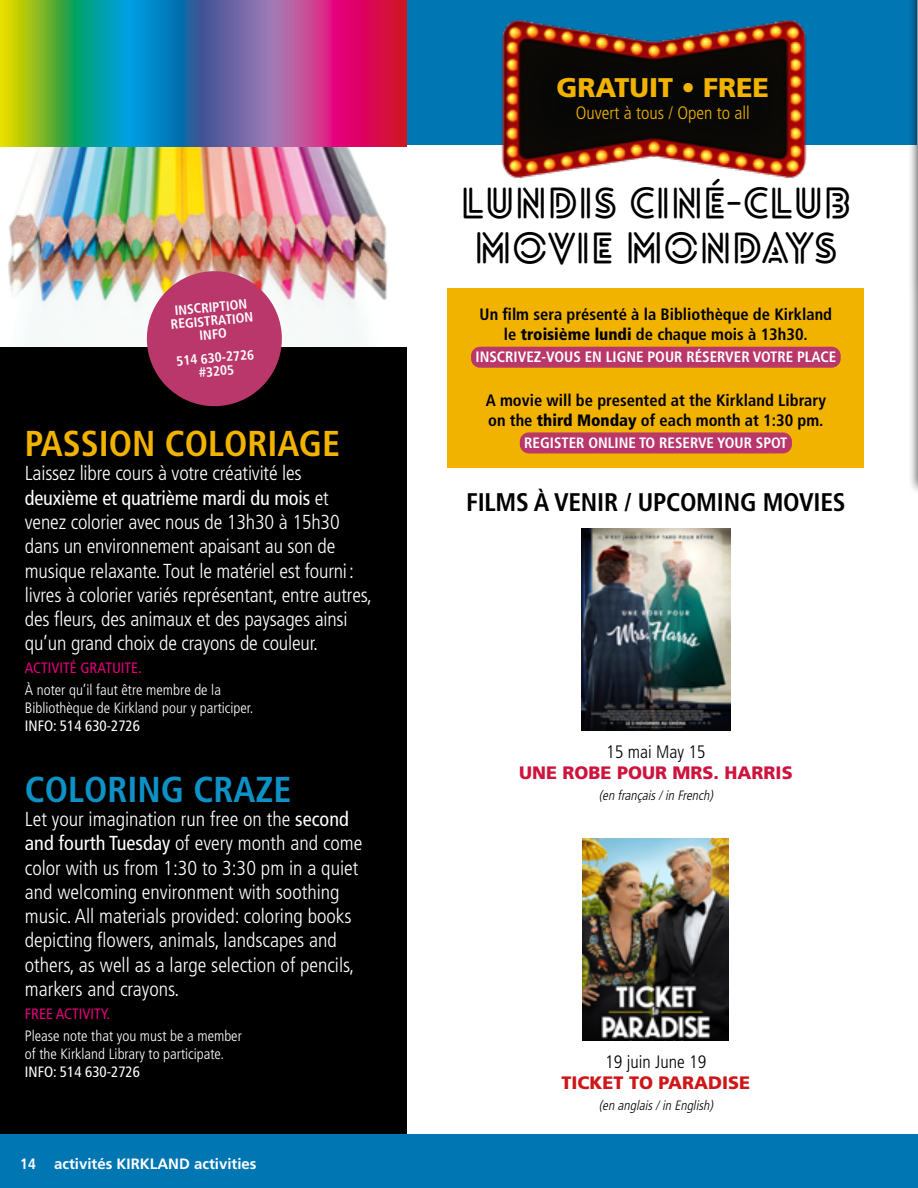
<style>
.page{position:relative;width:918px;height:1188px;background:#fff}
.page>*{position:absolute;margin:0;border:0;box-sizing:border-box;transform-origin:0 0}
.t1{font:700 42px/45px "Lovelo Line";color:#000;text-align:center}
.t2{font:700 condensed 36px "Frutiger LT Std";color:#f1b300}
.t3{font:700 condensed 36px "Frutiger LT Std";color:#0c92c6}
.t4{font:900 27px "Frutiger LT Std";color:#f1b300}
.t5{font:700 condensed 25.5px "Frutiger LT Std";letter-spacing:-.01em;color:#000}
.t6{font:300 condensed 20.25px/24.3px "Frutiger LT Std";letter-spacing:-.01em;color:#fff}
.t7{font:300 condensed 18px "Frutiger LT Std";color:#000}
.t8{font:300 condensed 18px "Frutiger LT Std";color:#f1b300}
.t9{font:900 18px "Frutiger LT Std";color:#ce143e}
.t10{font:900 18px "Frutiger LT Std";color:#cd1719}
.t11{font:700 condensed 16.5px/19.8px "Frutiger LT Std";color:#000;text-align:center}
.t12{font:300 condensed 15px/18px "Frutiger LT Std";color:#fff}
.t13{font:700 condensed 15px "Frutiger LT Std";color:#fff}
.t14{font:condensed 15px "Frutiger LT Std";color:#fff}
.t15{font:condensed 15px "Frutiger LT Std";color:#e6007d}
.t16{font:700 15px "Frutiger LT Std";color:#fff}
.t17{font:700 condensed 13.5px/13.5px "Frutiger LT Std";color:#fff;text-align:center}
.t18{font:italic 300 condensed 13.5px "Frutiger LT Std";color:#000}
.s1{font-weight:400}
.s2{font-stretch:condensed}
.s3{font-weight:900}
</style>
<div class="page">
<div style="left:0;top:0;width:917px;height:145px;background:#0076b3"></div>
<div style="left:0;top:0;width:407px;height:1159px;background:#000"></div>
<img style="left:0;top:146px;width:407px;height:201px">
<svg style="left:0;top:0;width:407px;height:146px;background:#736d80"></svg>
<svg style="left:144px;top:268px;width:141px;height:139px;background:#a84568"></svg>
<img style="left:501px;top:19px;width:306px;height:160px">
<div style="left:448px;top:288px;width:416px;height:180px;background:#f1b300"></div>
<div style="left:471px;top:347px;width:370px;height:21px;background:#b9376a;border-radius:9px"></div>
<div style="left:520px;top:432px;width:272px;height:21px;background:#b9376a;border-radius:9px"></div>
<img style="left:581px;top:528px;width:149px;height:202px">
<img style="left:583px;top:838px;width:146px;height:203px">
<div style="left:0;top:1134px;width:918px;height:54px;background:#0076b3"></div>
<div style="left:908px;top:0;width:10px;height:495px;background:#000;opacity:.75"></div>
<svg style="left:917px;top:0;width:1px;height:486px"></svg>
<p class="t17" style="left:169px;top:304px;width:84px;rotate:-5deg">INSCRIPTION<br>REGISTRATION<br>INFO</p>
<p class="t17" style="left:176px;top:354px;width:79px;rotate:-5deg">514 630-2726 #3205</p>
<h2 class="t2" style="left:25px;top:422px;width:317px">PASSION COLORIAGE</h2>
<p class="t6" style="left:25px;top:461px;width:349px">Laissez libre cours à votre créativité les <span class="s1">deuxième et quatrième mardi du mois</span> et venez colorier avec nous de 13h30 à 15h30 dans un environnement apaisant au son de musique relaxante. Tout le matériel est fourni: livres à colorier variés représentant, entre autres, des fleurs, des animaux et des paysages ainsi qu’un grand choix de crayons de couleur.</p>
<p class="t15" style="left:25px;top:659px;width:118px">ACTIVITÉ GRATUITE.</p>
<p class="t12" style="left:25px;top:681px;width:230px">À noter qu’il faut être membre de la<br>Bibliothèque de Kirkland pour y participer.</p>
<p class="t14" style="left:25px;top:718px;width:117px">INFO: 514 630-2726</p>
<h2 class="t3" style="left:25px;top:768px;width:268px">COLORING CRAZE</h2>
<p class="t6" style="left:25px;top:807px;width:339px">Let your imagination run free on the <span class="s1">second and fourth Tuesday</span> of every month and come color with us from 1:30 to 3:30 pm in a quiet and welcoming environment with soothing music. All materials provided: coloring books depicting flowers, animals, landscapes and others, as well as a large selection of pencils, markers and crayons.</p>
<p class="t15" style="left:25px;top:1005px;width:87px">FREE ACTIVITY.</p>
<p class="t12" style="left:25px;top:1027px;width:218px">Please note that you must be a member of the Kirkland Library to participate.</p>
<p class="t14" style="left:25px;top:1063px;width:117px">INFO: 514 630-2726</p>
<p class="t16" style="left:20px;top:1155px;width:238px"><span class="s2">14</span> activités KIRKLAND activities</p>
<h3 class="t4" style="left:556px;top:71px;width:214px">GRATUIT • FREE</h3>
<p class="t8" style="left:576px;top:103px;width:176px">Ouvert à tous / Open to all</p>
<h1 class="t1" style="left:461px;top:181px;width:392px">LUNDIS CINÉ-CLUB<br>MOVIE MONDAYS</h1>
<p class="t11" style="left:480px;top:305px;width:354px">Un film sera présenté à la Bibliothèque de Kirkland le <span class="s3">troisième lundi</span> de chaque mois à 13h30.</p>
<p class="t13" style="left:476px;top:348px;width:362px">INSCRIVEZ-VOUS EN LIGNE POUR RÉSERVER VOTRE PLACE</p>
<p class="t11" style="left:486px;top:390px;width:342px;text-align:left">A movie will be presented at the Kirkland Library on the <span class="s3">third Monday</span> of each month at 1:30 pm.</p>
<p class="t13" style="left:524px;top:434px;width:265px">REGISTER ONLINE TO RESERVE YOUR SPOT</p>
<p class="t5" style="left:466px;top:487px;width:381px">FILMS À VENIR / UPCOMING MOVIES</p>
<p class="t7" style="left:606px;top:741px;width:101px">15 mai May 15</p>
<p class="t9" style="left:519px;top:761px;width:275px">UNE ROBE POUR MRS. HARRIS</p>
<p class="t18" style="left:599px;top:787px;width:119px">(en français/in French)</p>
<p class="t7" style="left:605px;top:1052px;width:103px">19 juin June 19</p>
<p class="t10" style="left:562px;top:1072px;width:190px">TICKET TO PARADISE</p>
<p class="t18" style="left:599px;top:1098px;width:119px">(en anglais/in English)</p>
</div>
